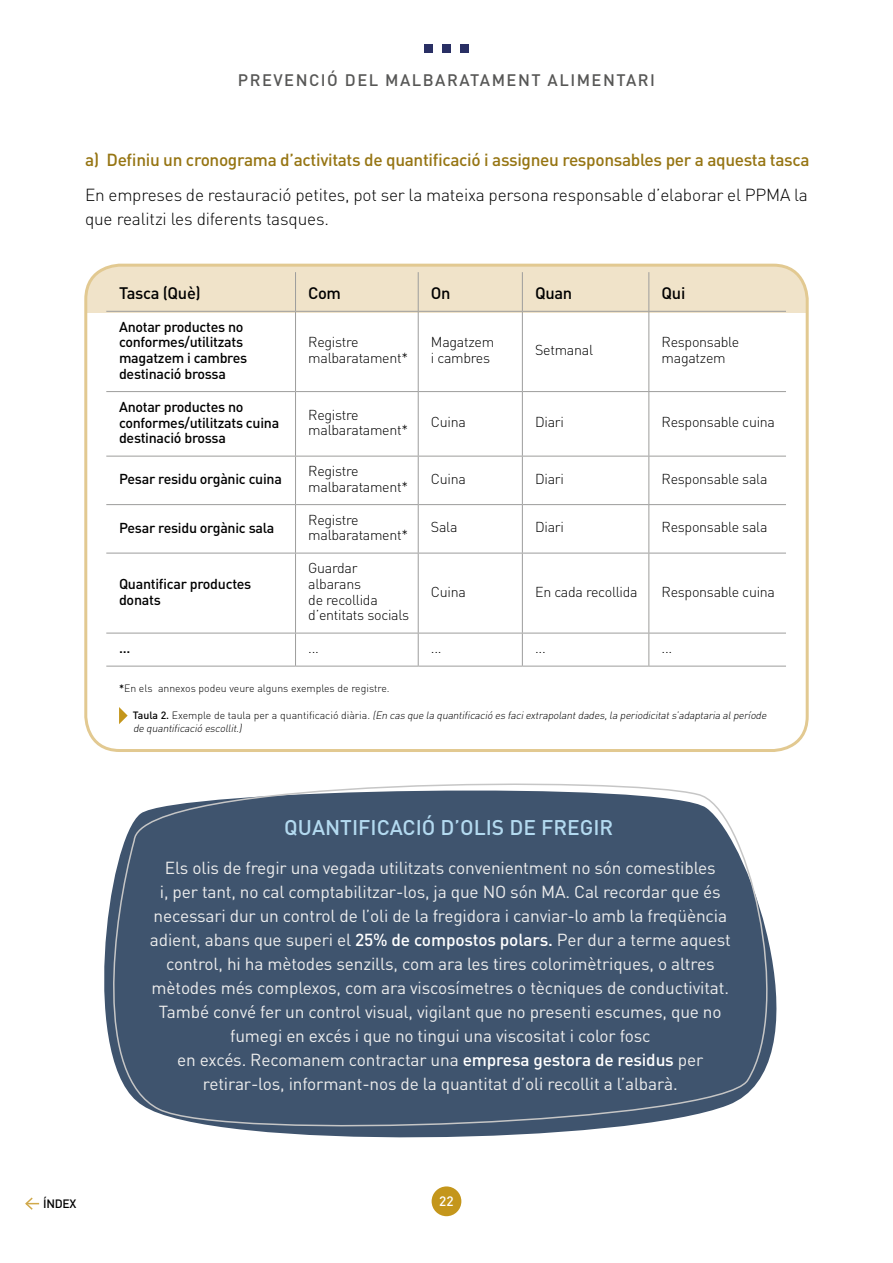
<style>
.page{position:relative;width:893px;height:1263px;background:#fff}
.page>*{position:absolute;margin:0;border:0;box-sizing:border-box;transform-origin:0 0}
.t1{font:500 21px "DIN";color:#b3daf0}
.t2{font:17.25px/24px "DIN";letter-spacing:-.01em;color:#ededed;text-align:center}
.t3{font:300 17.25px/24px "DIN";letter-spacing:-.01em;color:#000}
.t4{font:500 17.25px "DIN";letter-spacing:-.02em;color:#967513}
.t5{font:500 16.5px "DIN";letter-spacing:.09em;color:#575756}
.t6{font:500 16.5px "DIN";letter-spacing:-.02em;color:#000}
.t7{font:300 14.25px/15.8px "DIN";letter-spacing:-.02em;color:#000}
.t8{font:500 14.25px/15.8px "DIN";letter-spacing:-.02em;color:#000}
.t9{font:500 13.5px "DIN";color:#fff}
.t10{font:500 12px "DIN";letter-spacing:-.02em;color:#000}
.t11{font:italic 300 10.5px/13.5px "DIN";color:#000}
.t12{font:300 10.5px "DIN";color:#000}
.s1{font-weight:500}
.s2{font-weight:500;font-style:normal}
.s3{font-style:normal}
.s4{font-weight:500;color:#fff}
</style>
<div class="page">
<div style="left:432px;top:1186px;width:29px;height:30px;background:#c4961b;border-radius:50%"></div>
<div style="left:424px;top:44px;width:8px;height:9px;background:#292f64"></div>
<div style="left:442px;top:44px;width:9px;height:9px;background:#292f64"></div>
<div style="left:461px;top:44px;width:8px;height:9px;background:#292f64"></div>
<svg style="left:25px;top:1197px;width:14px;height:13px"></svg>
<div style="left:86px;top:265px;width:721px;height:47px;background:#f0e3c9"></div>
<div style="left:84px;top:264px;width:725px;height:488px;border:3px solid #e2c991;border-radius:34px"></div>
<hr style="left:106px;top:311px;width:190px;height:1px;background:#9d9d9c">
<hr style="left:296px;top:311px;width:122px;height:1px;background:#9d9d9c">
<hr style="left:418px;top:311px;width:104px;height:1px;background:#9d9d9c">
<hr style="left:522px;top:311px;width:127px;height:1px;background:#9d9d9c">
<hr style="left:649px;top:311px;width:137px;height:1px;background:#9d9d9c">
<hr style="left:295px;top:312px;width:1px;height:79px;background:#9d9d9c">
<hr style="left:418px;top:312px;width:1px;height:79px;background:#9d9d9c">
<hr style="left:522px;top:312px;width:1px;height:79px;background:#9d9d9c">
<hr style="left:648px;top:312px;width:1px;height:79px;background:#9d9d9c">
<hr style="left:106px;top:391px;width:190px;height:1px;background:#9d9d9c">
<hr style="left:296px;top:391px;width:122px;height:1px;background:#9d9d9c">
<hr style="left:295px;top:392px;width:1px;height:64px;background:#9d9d9c">
<hr style="left:418px;top:391px;width:104px;height:1px;background:#9d9d9c">
<hr style="left:418px;top:392px;width:1px;height:64px;background:#9d9d9c">
<hr style="left:522px;top:391px;width:127px;height:1px;background:#9d9d9c">
<hr style="left:522px;top:392px;width:1px;height:64px;background:#9d9d9c">
<hr style="left:649px;top:391px;width:137px;height:1px;background:#9d9d9c">
<hr style="left:648px;top:392px;width:1px;height:64px;background:#9d9d9c">
<hr style="left:106px;top:456px;width:190px;height:1px;background:#9d9d9c">
<hr style="left:296px;top:456px;width:122px;height:1px;background:#9d9d9c">
<hr style="left:295px;top:456px;width:1px;height:48px;background:#9d9d9c">
<hr style="left:418px;top:456px;width:104px;height:1px;background:#9d9d9c">
<hr style="left:418px;top:456px;width:1px;height:48px;background:#9d9d9c">
<hr style="left:522px;top:456px;width:127px;height:1px;background:#9d9d9c">
<hr style="left:522px;top:456px;width:1px;height:48px;background:#9d9d9c">
<hr style="left:649px;top:456px;width:137px;height:1px;background:#9d9d9c">
<hr style="left:648px;top:456px;width:1px;height:48px;background:#9d9d9c">
<hr style="left:106px;top:504px;width:190px;height:1px;background:#9d9d9c">
<hr style="left:296px;top:504px;width:122px;height:1px;background:#9d9d9c">
<hr style="left:295px;top:505px;width:1px;height:48px;background:#9d9d9c">
<hr style="left:418px;top:504px;width:104px;height:1px;background:#9d9d9c">
<hr style="left:418px;top:505px;width:1px;height:48px;background:#9d9d9c">
<hr style="left:522px;top:504px;width:127px;height:1px;background:#9d9d9c">
<hr style="left:522px;top:505px;width:1px;height:48px;background:#9d9d9c">
<hr style="left:649px;top:504px;width:137px;height:1px;background:#9d9d9c">
<hr style="left:648px;top:505px;width:1px;height:48px;background:#9d9d9c">
<hr style="left:106px;top:553px;width:190px;height:1px;background:#9d9d9c">
<hr style="left:296px;top:553px;width:122px;height:1px;background:#9d9d9c">
<hr style="left:295px;top:553px;width:1px;height:80px;background:#9d9d9c">
<hr style="left:418px;top:553px;width:104px;height:1px;background:#9d9d9c">
<hr style="left:418px;top:553px;width:1px;height:80px;background:#9d9d9c">
<hr style="left:522px;top:553px;width:127px;height:1px;background:#9d9d9c">
<hr style="left:522px;top:553px;width:1px;height:80px;background:#9d9d9c">
<hr style="left:649px;top:553px;width:137px;height:1px;background:#9d9d9c">
<hr style="left:648px;top:553px;width:1px;height:80px;background:#9d9d9c">
<hr style="left:295px;top:633px;width:1px;height:33px;background:#9d9d9c">
<hr style="left:418px;top:633px;width:1px;height:33px;background:#9d9d9c">
<hr style="left:522px;top:633px;width:1px;height:33px;background:#9d9d9c">
<hr style="left:648px;top:633px;width:1px;height:33px;background:#9d9d9c">
<hr style="left:106px;top:633px;width:190px;height:1px;background:#9d9d9c">
<hr style="left:296px;top:633px;width:122px;height:1px;background:#9d9d9c">
<hr style="left:418px;top:633px;width:104px;height:1px;background:#9d9d9c">
<hr style="left:522px;top:633px;width:127px;height:1px;background:#9d9d9c">
<hr style="left:649px;top:633px;width:137px;height:1px;background:#9d9d9c">
<hr style="left:295px;top:272px;width:1px;height:39px;background:#9d9d9c">
<hr style="left:418px;top:272px;width:1px;height:39px;background:#9d9d9c">
<hr style="left:522px;top:272px;width:1px;height:39px;background:#9d9d9c">
<hr style="left:648px;top:272px;width:1px;height:39px;background:#9d9d9c">
<hr style="left:106px;top:666px;width:190px;height:1px;background:#9d9d9c">
<hr style="left:296px;top:666px;width:122px;height:1px;background:#9d9d9c">
<hr style="left:418px;top:666px;width:104px;height:1px;background:#9d9d9c">
<hr style="left:522px;top:666px;width:127px;height:1px;background:#9d9d9c">
<hr style="left:649px;top:666px;width:137px;height:1px;background:#9d9d9c">
<svg style="left:119px;top:707px;width:9px;height:17px"></svg>
<svg style="left:104px;top:783px;width:673px;height:355px;background:#55677e"></svg>
<p class="t5" style="left:238px;top:69px;width:419px">PREVENCIÓ DEL MALBARATAMENT ALIMENTARI</p>
<p class="t4" style="left:85px;top:149px;width:726px">a) Definiu un cronograma d’activitats de quantificació i assigneu responsables per a aquesta tasca</p>
<p class="t3" style="left:85px;top:182px;width:724px">En empreses de restauració petites, pot ser la mateixa persona responsable d’elaborar el PPMA la que realitzi les diferents tasques.</p>
<p class="t6" style="left:119px;top:282px;width:83px">Tasca (Què)</p>
<p class="t6" style="left:308px;top:282px;width:34px">Com</p>
<p class="t6" style="left:431px;top:282px;width:21px">On</p>
<p class="t6" style="left:535px;top:282px;width:39px">Quan</p>
<p class="t6" style="left:662px;top:282px;width:25px">Qui</p>
<p class="t8" style="left:119px;top:318px;width:130px">Anotar productes no conformes/utilitzats magatzem i cambres destinació brossa</p>
<p class="t7" style="left:308px;top:334px;width:101px">Registre malbaratament*</p>
<p class="t7" style="left:431px;top:334px;width:65px">Magatzem i cambres</p>
<p class="t7" style="left:535px;top:342px;width:59px">Setmanal</p>
<p class="t7" style="left:662px;top:334px;width:79px">Responsable magatzem</p>
<p class="t8" style="left:119px;top:398px;width:162px">Anotar productes no conformes/utilitzats cuina destinació brossa</p>
<p class="t7" style="left:308px;top:406px;width:101px">Registre malbaratament*</p>
<p class="t7" style="left:431px;top:414px;width:36px">Cuina</p>
<p class="t7" style="left:535px;top:414px;width:30px">Diari</p>
<p class="t7" style="left:662px;top:414px;width:115px">Responsable cuina</p>
<p class="t8" style="left:119px;top:471px;width:164px">Pesar residu orgànic cuina</p>
<p class="t7" style="left:308px;top:463px;width:101px">Registre malbaratament*</p>
<p class="t7" style="left:431px;top:471px;width:36px">Cuina</p>
<p class="t7" style="left:535px;top:471px;width:30px">Diari</p>
<p class="t7" style="left:662px;top:471px;width:107px">Responsable sala</p>
<p class="t8" style="left:119px;top:519px;width:157px">Pesar residu orgànic sala</p>
<p class="t7" style="left:308px;top:511px;width:101px">Registre malbaratament*</p>
<p class="t7" style="left:431px;top:519px;width:28px">Sala</p>
<p class="t7" style="left:535px;top:519px;width:30px">Diari</p>
<p class="t7" style="left:662px;top:519px;width:107px">Responsable sala</p>
<p class="t8" style="left:119px;top:575px;width:134px">Quantificar productes donats</p>
<p class="t7" style="left:308px;top:560px;width:103px">Guardar albarans<br>de recollida d’entitats socials</p>
<p class="t7" style="left:431px;top:583px;width:36px">Cuina</p>
<p class="t7" style="left:535px;top:583px;width:104px">En cada recollida</p>
<p class="t7" style="left:662px;top:583px;width:115px">Responsable cuina</p>
<p class="t8" style="left:119px;top:640px;width:13px">...</p>
<p class="t7" style="left:308px;top:640px;width:12px">...</p>
<p class="t7" style="left:431px;top:640px;width:12px">...</p>
<p class="t7" style="left:535px;top:640px;width:12px">...</p>
<p class="t7" style="left:662px;top:640px;width:12px">...</p>
<p class="t12" style="left:119px;top:681px;width:272px"><span class="s1">*</span>En els annexos podeu veure alguns exemples de registre.</p>
<p class="t11" style="left:133px;top:708px;width:638px"><span class="s2">Ta u l a 2 .</span> <span class="s3">E x e m p l e d e t a u l a p e r a q u a n t i fi c a c i ó d i à r i a .</span> (En cas que la quantificació es faciextrapolantdades,la periodicitats’adaptaria alperíode de quantificació escollit.)</p>
<p class="t1" style="left:284px;top:814px;width:331px">QUANTIFICACIÓ D’OLIS DE FREGIR</p>
<p class="t2" style="left:150px;top:855px;width:582px">Els olis de fregir una vegada utilitzats convenientment no són comestibles<br>i, per tant, no cal comptabilitzar-los, ja que NO són MA. Cal recordar que és necessari dur un control de l’oli de la fregidora i canviar-lo amb la freqüència adient, abans que superi el <span class="s4">25% de compostos polars.</span> Per dur a terme aquest control, hi ha mètodes senzills, com ara les tires colorimètriques, o altres mètodes més complexos, com ara viscosímetres o tècniques de conductivitat.<br>També convé fer un control visual, vigilant que no presenti escumes, que no fumegi en excés i que no tingui una viscositat i color fosc<br>en excés. Recomanem contractar una <span class="s4">empresa gestora de residus</span> per retirar-los, informant-nos de la quantitat d’oli recollit a l’albarà.</p>
<p class="t10" style="left:43px;top:1196px;width:35px">ÍNDEX</p>
<p class="t9" style="left:439px;top:1193px;width:16px">22</p>
</div>
